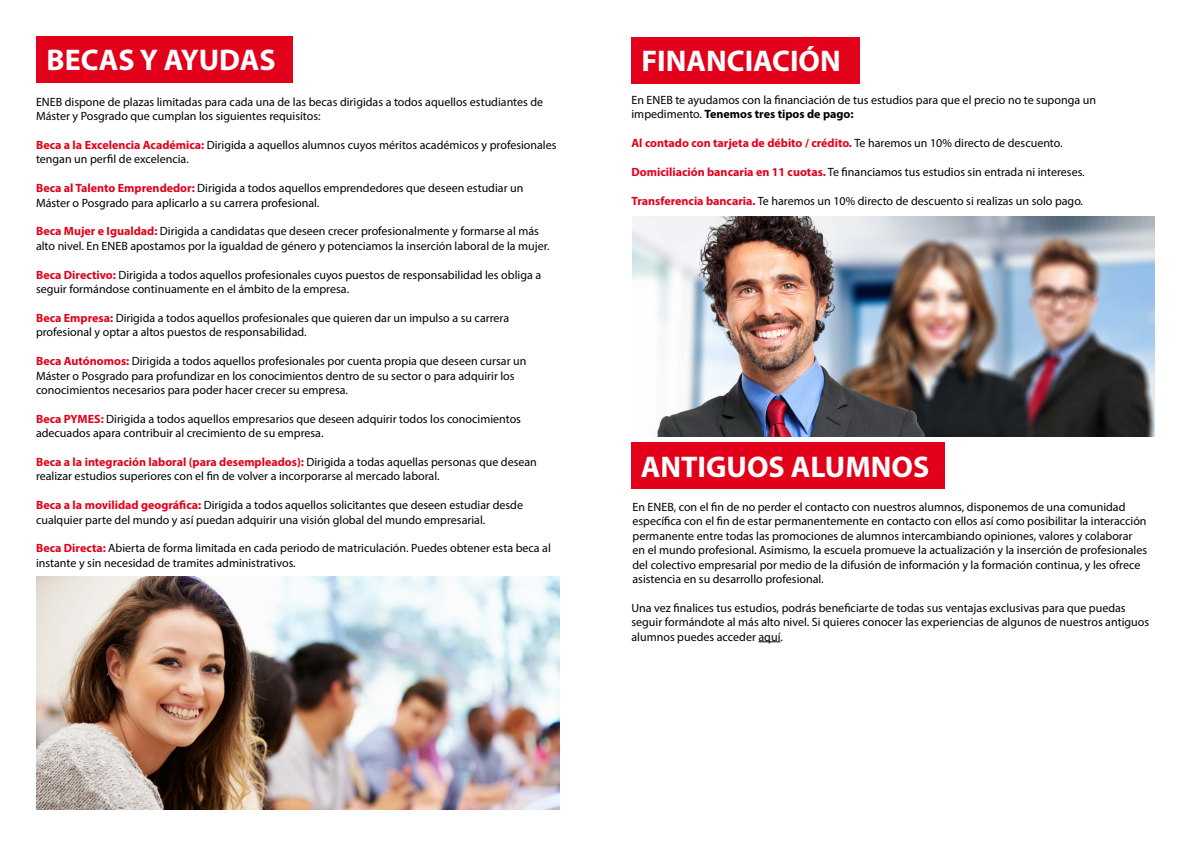
<style>
.page{position:relative;width:1191px;height:842px;background:#fff}
.page>*{position:absolute;margin:0;border:0;box-sizing:border-box;transform-origin:0 0}
.t1{font:700 30px "Myriad Pro";color:#fff}
.t2{font:12px/14.4px "Myriad Pro";color:#000}
.t3{font:700 12px "Myriad Pro";color:#e2001a}
.s1{font-weight:700;color:#e2001a}
.s2{font-weight:700}
.s3{font-weight:400;color:#000}
</style>
<div class="page">
<div style="left:36px;top:36px;width:256px;height:47px;background:#e2001a"></div>
<img style="left:36px;top:576px;width:523px;height:233px">
<svg style="left:758px;top:641px;width:22px;height:1px"></svg>
<div style="left:631px;top:38px;width:228px;height:46px;background:#e2001a"></div>
<div style="left:631px;top:443px;width:314px;height:46px;background:#e2001a"></div>
<img style="left:632px;top:216px;width:523px;height:221px">
<h1 class="t1" style="left:47px;top:40px;width:230px">BECAS Y AYUDAS</h1>
<p class="t2" style="left:36px;top:94px;width:509px">ENEB dispone de plazas limitadas para cada una de las becas dirigidas a todos aquellos estudiantes de<br>Máster y Posgrado que cumplan los siguientes requisitos:</p>
<p class="t2" style="left:36px;top:138px;width:522px"><span class="s1">Beca a la Excelencia Académica:</span> Dirigida a aquellos alumnos cuyos méritos académicos y profesionales tengan un perfil de excelencia.</p>
<p class="t2" style="left:36px;top:181px;width:489px"><span class="s1">Beca al Talento Emprendedor:</span> Dirigida a todos aquellos emprendedores que deseen estudiar un<br>Máster o Posgrado para aplicarlo a su carrera profesional.</p>
<p class="t2" style="left:36px;top:224px;width:515px"><span class="s1">Beca Mujer e Igualdad:</span> Dirigida a candidatas que deseen crecer profesionalmente y formarse al más alto nivel. En ENEB apostamos por la igualdad de género y potenciamos la inserción laboral de la mujer.</p>
<p class="t2" style="left:36px;top:267px;width:506px"><span class="s1">Beca Directivo:</span> Dirigida a todos aquellos profesionales cuyos puestos de responsabilidad les obliga a seguir formándose continuamente en el ámbito de la empresa.</p>
<p class="t2" style="left:36px;top:310px;width:475px"><span class="s1">Beca Empresa:</span> Dirigida a todos aquellos profesionales que quieren dar un impulso a su carrera profesional y optar a altos puestos de responsabilidad.</p>
<p class="t2" style="left:36px;top:354px;width:492px"><span class="s1">Beca Autónomos:</span> Dirigida a todos aquellos profesionales por cuenta propia que deseen cursar un<br>Máster o Posgrado para profundizar en los conocimientos dentro de su sector o para adquirir los conocimientos necesarios para poder hacer crecer su empresa.</p>
<p class="t2" style="left:36px;top:411px;width:486px"><span class="s1">Beca PYMES:</span> Dirigida a todos aquellos empresarios que deseen adquirir todos los conocimientos adecuados apara contribuir al crecimiento de su empresa.</p>
<p class="t2" style="left:36px;top:454px;width:502px"><span class="s1">Beca a la integración laboral (para desempleados):</span> Dirigida a todas aquellas personas que desean realizar estudios superiores con el fin de volver a incorporarse al mercado laboral.</p>
<p class="t2" style="left:36px;top:498px;width:488px"><span class="s1">Beca a la movilidad geográfica:</span> Dirigida a todos aquellos solicitantes que deseen estudiar desde cualquier parte del mundo y así puedan adquirir una visión global del mundo empresarial.</p>
<p class="t2" style="left:36px;top:541px;width:516px"><span class="s1">Beca Directa:</span> Abierta de forma limitada en cada periodo de matriculación. Puedes obtener esta beca al instante y sin necesidad de tramites administrativos.</p>
<h1 class="t1" style="left:641px;top:41px;width:201px">FINANCIACIÓN</h1>
<p class="t2" style="left:631px;top:92px;width:466px">En ENEB te ayudamos con la financiación de tus estudios para que el precio no te suponga un impedimento. <span class="s2">Tenemos tres tipos de pago:</span></p>
<p class="t3" style="left:631px;top:135px;width:432px">Al contado con tarjeta de débito / crédito. <span class="s3">Te haremos un 10% directo de descuento.</span></p>
<p class="t2" style="left:631px;top:164px;width:455px"><span class="s1">Domiciliación bancaria en 11 cuotas.</span> Te financiamos tus estudios sin entrada ni intereses.</p>
<p class="t2" style="left:631px;top:193px;width:453px"><span class="s1">Transferencia bancaria.</span> Te haremos un 10% directo de descuento si realizas un solo pago.</p>
<h1 class="t1" style="left:640px;top:447px;width:290px">ANTIGUOS ALUMNOS</h1>
<p class="t2" style="left:632px;top:500px;width:516px">En ENEB, con el fin de no perder el contacto con nuestros alumnos, disponemos de una comunidad específica con el fin de estar permanentemente en contacto con ellos así como posibilitar la interacción permanente entre todas las promociones de alumnos intercambiando opiniones, valores y colaborar en el mundo profesional. Asimismo, la escuela promueve la actualización y la inserción de profesionales del colectivo empresarial por medio de la difusión de información y la formación continua, y les ofrece asistencia en su desarrollo profesional.</p>
<p class="t2" style="left:631px;top:600px;width:519px">Una vez finalices tus estudios, podrás beneficiarte de todas sus ventajas exclusivas para que puedas seguir formándote al más alto nivel. Si quieres conocer las experiencias de algunos de nuestros antiguos alumnos puedes acceder aquí.</p>
</div>
